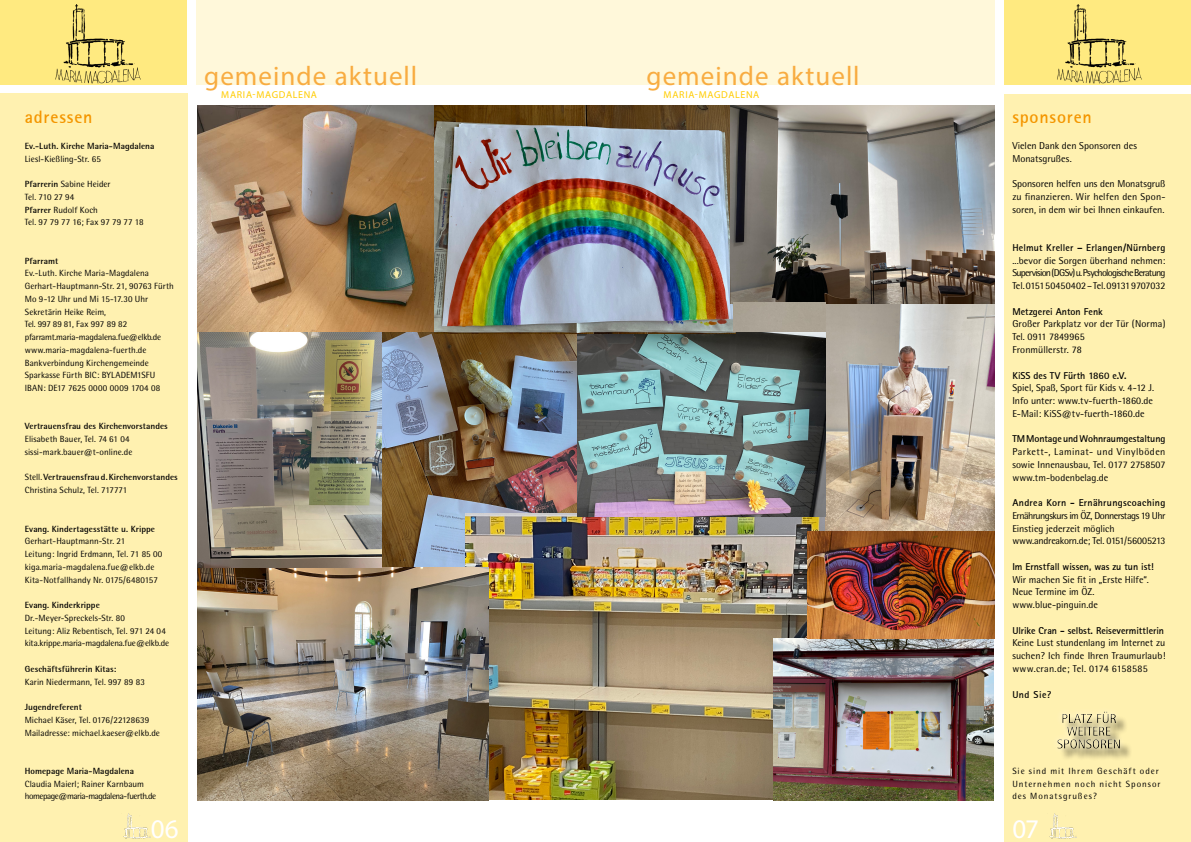
<style>
.page{position:relative;width:1191px;height:842px;background:#fff}
.page>*{position:absolute;margin:0;border:0;box-sizing:border-box;transform-origin:0 0}
.t1{font:27px "Myriad Pro";letter-spacing:.04em;color:#f8ac41}
.t2{font:27px "Myriad Pro";color:#fff}
.t3{font:18px "Rotis Sans Serif Bold 65";letter-spacing:.045em;color:#f49600}
.t4{font:10px/12.8px "Rotis Semi Sans";color:#000;text-align:justify}
.t5{font:10px "Rotis Sans Serif Bold 65";letter-spacing:.005em;color:#000}
.t6{font:10px/12.8px "Rotis Semi Sans";letter-spacing:-.03em;color:#000}
.t7{font:10px "Myriad Pro";letter-spacing:.065em;color:#fc0}
.t8{font:10px "Rotis Sans Serif Bold 65";letter-spacing:.03em;color:#000}
.t9{font:9px/12.8px "Rotis Semi Sans";letter-spacing:.005em;color:#000}
.t10{font:700 9px "Rotis Semi Sans 55";letter-spacing:.005em;color:#000}
.t11{font:9px/12.8px "Rotis Semi Sans";letter-spacing:.105em;color:#000}
.t12{font:9px/12.8px "Rotis Semi Sans";letter-spacing:-.05em;color:#000}
.s1{font-family:"Rotis Semi Sans 55";font-weight:700}
.s2{font-family:"Rotis Semi Sans";font-weight:400}
</style>
<div class="page">
<div style="left:1003px;top:0;width:188px;height:85px;background:#ffea80"></div>
<div style="left:595px;top:0;width:400px;height:85px;background:#fff8da"></div>
<div style="left:196px;top:0;width:399px;height:85px;background:#fff8da"></div>
<div style="left:0;top:0;width:187px;height:85px;background:#ffea80"></div>
<div style="left:1003px;top:94px;width:188px;height:748px;background:#fff1b0"></div>
<div style="left:0;top:94px;width:187px;height:748px;background:#fff1b0"></div>
<img style="left:55px;top:4px;width:86px;height:80px">
<img style="left:1057px;top:4px;width:85px;height:80px">
<div style="left:1059px;top:713px;width:73px;height:48px;background:#000;opacity:.75"></div>
<div style="left:1051px;top:710px;width:76px;height:46px;background:#000;opacity:.75"></div>
<img style="left:1049px;top:813px;width:27px;height:26px">
<img style="left:123px;top:813px;width:28px;height:26px">
<img style="left:197px;top:105px;width:238px;height:227px">
<img style="left:197px;top:332px;width:380px;height:235px">
<img style="left:465px;top:514px;width:360px;height:285px">
<img style="left:197px;top:567px;width:291px;height:233px">
<img style="left:773px;top:639px;width:220px;height:161px">
<img style="left:825px;top:303px;width:169px;height:228px">
<img style="left:577px;top:331px;width:248px;height:185px">
<img style="left:435px;top:105px;width:301px;height:229px">
<img style="left:807px;top:531px;width:187px;height:108px">
<img style="left:730px;top:105px;width:264px;height:198px">
<h2 class="t3" style="left:25px;top:106px;width:69px">adressen</h2>
<p class="t10" style="left:25px;top:140px;width:131px">Ev.-Luth. Kirche Maria-Magdalena</p>
<p class="t9" style="left:25px;top:152px;width:78px">Liesl-Kießling-Str. 65</p>
<p class="t9" style="left:25px;top:178px;width:120px"><span class="s1">Pfarrerin</span> Sabine Heider<br>Tel. 710 27 94<br><span class="s1">Pfarrer</span> Rudolf Koch<br>Tel. 97 79 77 16; Fax 97 79 77 18</p>
<p class="t10" style="left:25px;top:255px;width:35px">Pfarramt</p>
<p class="t9" style="left:25px;top:267px;width:151px">Ev.-Luth. Kirche Maria-Magdalena Gerhart-Hauptmann-Str. 21, 90763 Fürth Mo 9-12 Uhr und Mi 15-17.30 Uhr Sekretärin Heike Reim,<br>Tel. 997 89 81, Fax 997 89 82 pfarramt.maria-magdalena.fue@elkb.de www.maria-magdalena-fuerth.de Bankverbindung Kirchengemeinde Sparkasse Fürth BIC: BYLADEM1SFU IBAN: DE17 7625 0000 0009 1704 08</p>
<p class="t10" style="left:25px;top:421px;width:145px">Vertrauensfrau des Kirchenvorstandes</p>
<p class="t9" style="left:25px;top:433px;width:109px">Elisabeth Bauer, Tel. 74 61 04 sissi-mark.bauer@t-online.de</p>
<p class="t10" style="left:25px;top:472px;width:155px"><span class="s2">Stell.</span> Vertrauensfrau d. Kirchenvorstandes</p>
<p class="t9" style="left:25px;top:484px;width:104px">Christina Schulz, Tel. 717771</p>
<p class="t10" style="left:25px;top:523px;width:132px">Evang. Kindertagesstätte u. Krippe</p>
<p class="t9" style="left:25px;top:535px;width:139px">Gerhart-Hauptmann-Str. 21<br>Leitung: Ingrid Erdmann, Tel. 71 85 00 kiga.maria-magdalena.fue@elkb.de Kita-Notfallhandy Nr. 0175/6480157</p>
<p class="t10" style="left:25px;top:599px;width:77px">Evang. Kinderkrippe</p>
<p class="t9" style="left:25px;top:611px;width:146px">Dr.-Meyer-Spreckels-Str. 80<br>Leitung: Aliz Rebentisch, Tel. 971 24 04 kita.krippe.maria-magdalena.fue@elkb.de</p>
<p class="t10" style="left:25px;top:663px;width:93px">Geschäftsführerin Kitas:</p>
<p class="t9" style="left:25px;top:675px;width:121px">Karin Niedermann, Tel. 997 89 83</p>
<p class="t10" style="left:25px;top:701px;width:59px">Jugendreferent</p>
<p class="t9" style="left:25px;top:713px;width:137px">Michael Käser, Tel. 0176/22128639<br>Mailadresse: michael.kaeser@elkb.de</p>
<p class="t10" style="left:25px;top:765px;width:111px">Homepage Maria-Magdalena</p>
<p class="t12" style="left:25px;top:777px;width:133px">Claudia Maierl; Rainer Karnbaum homepage@maria-magdalena-fuerth.de</p>
<h1 class="t1" style="left:204px;top:59px;width:215px">gemeinde aktuell</h1>
<h1 class="t1" style="left:646px;top:59px;width:215px">gemeinde aktuell</h1>
<p class="t7" style="left:221px;top:88px;width:97px">MARIA-MAGDALENA</p>
<p class="t7" style="left:663px;top:88px;width:97px">MARIA-MAGDALENA</p>
<h2 class="t3" style="left:1012px;top:106px;width:81px">sponsoren</h2>
<p class="t4" style="left:1012px;top:139px;width:126px">Vielen Dank den Sponsoren des<br>Monatsgrußes.</p>
<p class="t4" style="left:1012px;top:177px;width:155px">Sponsoren helfen uns den Monatsgruß zu finanzieren. Wir helfen den Spon&shy;soren, in dem wir bei Ihnen einkaufen.</p>
<p class="t5" style="left:1012px;top:241px;width:155px">Helmut Kreller – Erlangen/Nürnberg</p>
<p class="t4" style="left:1012px;top:254px;width:155px">...bevor die Sorgen überhand nehmen:<br>Supervision (DGSv) u.Psychologische Beratung Tel. 0151 50450402 – Tel. 09131 9707032</p>
<p class="t5" style="left:1012px;top:305px;width:92px">Metzgerei Anton Fenk</p>
<p class="t4" style="left:1012px;top:318px;width:155px;text-align:left">Großer Parkplatz vor der Tür (Norma)<br>Tel. 0911 7849965<br>Fronmüllerstr. 78</p>
<p class="t5" style="left:1012px;top:369px;width:116px">KiSS des TV Fürth 1860 e.V.</p>
<p class="t4" style="left:1012px;top:381px;width:143px">Spiel, Spaß, Sport für Kids v. 4-12 J.<br>Info unter: www.tv-fuerth-1860.de E-Mail: KiSS@tv-fuerth-1860.de</p>
<p class="t5" style="left:1012px;top:433px;width:155px">TM Montage und Wohnraumgestaltung</p>
<p class="t4" style="left:1012px;top:445px;width:155px">Parkett-, Laminat- und Vinylböden sowie Innenausbau, Tel. 0177 2758507 www.tm-bodenbelag.de</p>
<p class="t8" style="left:1012px;top:496px;width:155px">Andrea Korn - Ernährungscoaching</p>
<p class="t6" style="left:1012px;top:509px;width:155px">Ernährungskurs im ÖZ, Donnerstags 19 Uhr<br>Einstieg jederzeit möglich www.andreakorn.de; Tel. 0151/56005213</p>
<p class="t5" style="left:1012px;top:560px;width:143px">Im Ernstfall wissen, was zu tun ist!</p>
<p class="t4" style="left:1012px;top:573px;width:138px;text-align:left">Wir machen Sie fit in „Erste Hilfe“.<br>Neue Termine im ÖZ. www.blue-pinguin.de</p>
<p class="t5" style="left:1012px;top:624px;width:153px">Ulrike Cran - selbst. Reisevermittlerin</p>
<p class="t4" style="left:1012px;top:637px;width:155px">Keine Lust stundenlang im Internet zu suchen? Ich finde Ihren Traumurlaub! www.cran.de; Tel. 0174 6158585</p>
<p class="t5" style="left:1012px;top:688px;width:40px">Und Sie?</p>
<p class="t11" style="left:1012px;top:764px;width:150px">Sie sind mit Ihrem Geschäft oder<br>Unternehmen noch nicht Sponsor des Monatsgrußes?</p>
<h1 class="t2" style="left:151px;top:812px;width:29px">06</h1>
<h1 class="t2" style="left:1012px;top:812px;width:28px">07</h1>
</div>
